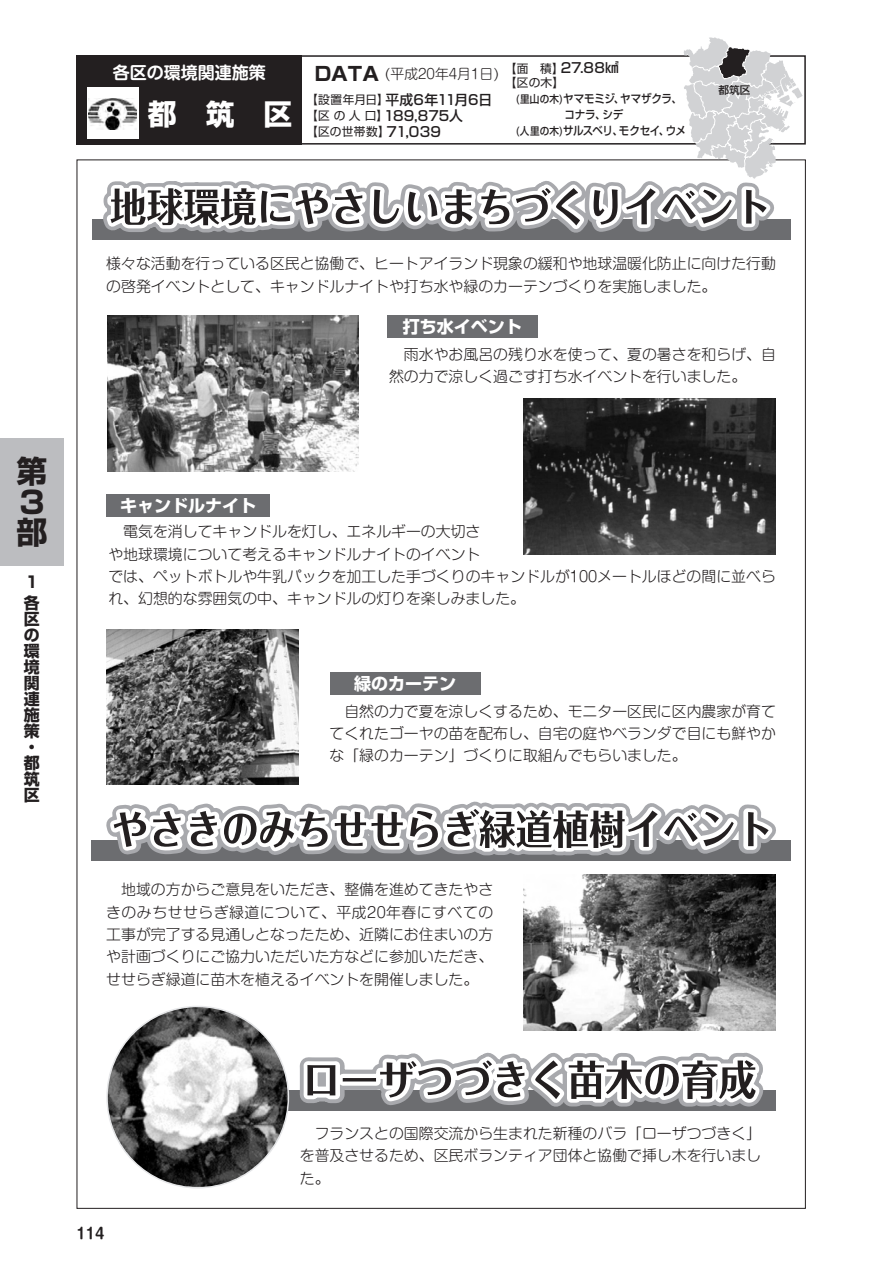
<style>
.page{position:relative;width:893px;height:1263px;background:#fff}
.page>*{position:absolute;margin:0;border:0;box-sizing:border-box;transform-origin:0 0}
.t1{font:700 30.9px/30.9px "Shin Go Pro";color:#231f20;text-align:justify}
.t2{font:700 28.65px "Shin Go Pro";color:#fff}
.t3{font:700 16.95px "Shin Go Pro";color:#fff}
.t4{font:700 16.95px "Shin M Go Pro De";color:#fff}
.t5{font:700 15.9px/15.9px "Shin Go Pro";color:#231f20;text-align:justify}
.t6{font:300 14.85px/22.4px "Shin M Go Pro";color:#231f20}
.t7{font:700 14.85px "Shin M Go Pro De";color:#231f20}
.t8{font:500 13.8px/15.9px "Shin Go Pro";color:#231f20}
.t9{font:300 13.8px "Shin M Go Pro";color:#231f20}
.t10{font:500 11.7px "Shin Go Pro";letter-spacing:-.03em;color:#231f20;scale:.9 1}
.t11{font:11.7px "Shin Go Pro";letter-spacing:.02em;color:#231f20}
.t12{font:500 10.65px "Shin Go Pro";color:#231f20}
.s1{font-family:"Shin Go Pro";font-weight:700;font-size:19.2px}
.s2{font-weight:400;font-size:11.7px}
.s3{font-weight:500;font-size:13.8px}
.s4{font-size:10.65px}
</style>
<div class="page">
<div style="left:0;top:438px;width:64px;height:128px;background:#bcbdc0"></div>
<div style="left:77px;top:55px;width:225px;height:90px;background:#231f20"></div>
<svg style="left:87px;top:87px;width:51px;height:51px"></svg>
<svg style="left:89px;top:52px;width:702px;height:264px"></svg>
<svg style="left:100px;top:107px;width:678px;height:183px"></svg>
<svg style="left:111px;top:188px;width:179px;height:37px"></svg>
<svg style="left:296px;top:189px;width:32px;height:35px"></svg>
<svg style="left:335px;top:189px;width:27px;height:35px"></svg>
<svg style="left:374px;top:190px;width:25px;height:34px"></svg>
<svg style="left:408px;top:192px;width:29px;height:30px"></svg>
<svg style="left:445px;top:189px;width:28px;height:35px"></svg>
<svg style="left:481px;top:189px;width:28px;height:35px"></svg>
<svg style="left:516px;top:188px;width:64px;height:37px"></svg>
<svg style="left:594px;top:189px;width:24px;height:36px"></svg>
<svg style="left:626px;top:188px;width:30px;height:36px"></svg>
<svg style="left:662px;top:190px;width:70px;height:34px"></svg>
<svg style="left:746px;top:190px;width:21px;height:34px"></svg>
<img style="left:107px;top:315px;width:252px;height:156px">
<img style="left:524px;top:971px;width:251px;height:31px">
<img style="left:524px;top:398px;width:251px;height:156px">
<div style="left:387px;top:316px;width:151px;height:22px;background:#6c6d70"></div>
<div style="left:106px;top:494px;width:164px;height:23px;background:#6c6d70"></div>
<img style="left:106px;top:629px;width:192px;height:16px">
<svg style="left:94px;top:645px;width:697px;height:326px"></svg>
<svg style="left:104px;top:737px;width:676px;height:174px"></svg>
<svg style="left:114px;top:812px;width:32px;height:35px"></svg>
<svg style="left:153px;top:811px;width:28px;height:36px"></svg>
<svg style="left:190px;top:811px;width:27px;height:35px"></svg>
<svg style="left:224px;top:811px;width:70px;height:36px"></svg>
<svg style="left:300px;top:811px;width:28px;height:36px"></svg>
<svg style="left:335px;top:812px;width:68px;height:34px"></svg>
<svg style="left:410px;top:811px;width:28px;height:36px"></svg>
<svg style="left:447px;top:809px;width:211px;height:39px"></svg>
<svg style="left:664px;top:812px;width:70px;height:34px"></svg>
<svg style="left:748px;top:812px;width:21px;height:34px"></svg>
<svg style="left:291px;top:1002px;width:485px;height:109px"></svg>
<svg style="left:299px;top:1039px;width:469px;height:72px"></svg>
<img style="left:107px;top:1006px;width:181px;height:182px;border-radius:91px">
<svg style="left:684px;top:37px;width:119px;height:142px"></svg>
<p class="t4" style="left:113px;top:59px;width:155px">各区の環境関連施策</p>
<h2 class="t2" style="left:148px;top:91px;width:146px">都筑区</h2>
<p class="t9" style="left:315px;top:62px;width:186px"><span class="s1">DATA</span> (平成20年4月1日)</p>
<p class="t8" style="left:306px;top:90px;width:187px"><span class="s2">【設置年月日】</span>平成6年11月6日<span class="s2">【区の人口】</span>189,875人</p>
<p class="t11" style="left:306px;top:122px;width:136px">【区の世帯数】<span class="s3">71,039</span></p>
<p class="t8" style="left:505px;top:59px;width:115px"><span class="s2">【面　積】</span>27.88㎢</p>
<p class="t11" style="left:505px;top:73px;width:61px">【区の木】</p>
<p class="t10" style="left:516px;top:89px;width:186px"><span class="s4">(里山の木)</span>ヤマモミジ、ヤマザクラ、</p>
<p class="t10" style="left:565px;top:105px;width:67px">コナラ、シデ</p>
<p class="t10" style="left:516px;top:121px;width:191px"><span class="s4">(人里の木)</span>サルスベリ、モクセイ、ウメ</p>
<p class="t12" style="left:719px;top:81px;width:33px">都筑区</p>
<h1 class="t1" style="left:16px;top:452px;width:32px">第3部</h1>
<p class="t5" style="left:24px;top:570px;width:17px;line-height:21.3px">1各</p>
<p class="t5" style="left:24px;top:610px;width:17px">区の環境関連施策・</p>
<p class="t5" style="left:24px;top:753px;width:17px">都筑区</p>
<p class="t6" style="left:91px;top:251px;width:686px">　様々な活動を行っている区民と協働で、ヒートアイランド現象の緩和や地球温暖化防止に向けた行動　の啓発イベントとして、キャンドルナイトや打ち水や緑のカーテンづくりを実施しました。</p>
<p class="t3" style="left:403px;top:313px;width:121px">打ち水イベント</p>
<p class="t6" style="left:389px;top:341px;width:388px">　雨水やお風呂の残り水を使って、夏の暑さを和らげ、自然の力で涼しく過ごす打ち水イベントを行いました。</p>
<p class="t3" style="left:120px;top:492px;width:138px">キャンドルナイト</p>
<p class="t6" style="left:108px;top:519px;width:669px">　電気を消してキャンドルを灯し、エネルギーの大切さ<br>や地球環境について考えるキャンドルナイトのイベント<br>では、ペットボトルや牛乳パックを加工した手づくりのキャンドルが100メートルほどの間に並べられ、幻想的な雰囲気の中、キャンドルの灯りを楽しみました。</p>
<p class="t3" style="left:354px;top:670px;width:104px">緑のカーテン</p>
<p class="t6" style="left:330px;top:698px;width:448px;text-align:justify">　自然の力で夏を涼しくするため、モニター区民に区内農家が育ててくれたゴーヤの苗を配布し、自宅の庭やベランダで目にも鮮やかな「緑のカーテン」づくりに取組んでもらいました。</p>
<p class="t6" style="left:106px;top:877px;width:388px;text-align:justify">　地域の方からご意見をいただき、整備を進めてきたやさきのみちせせらぎ緑道について、平成20年春にすべての工事が完了する見通しとなったため、近隣にお住まいの方や計画づくりにご協力いただいた方などに参加いただき、せせらぎ緑道に苗木を植えるイベントを開催しました。</p>
<p class="t7" style="left:77px;top:1221px;width:30px">114</p>
<p class="t6" style="left:300px;top:1120px;width:463px;text-align:justify">　フランスとの国際交流から生まれた新種のバラ「ローザつづきく」を普及させるため、区民ボランティア団体と協働で挿し木を行いました。</p>
</div>
